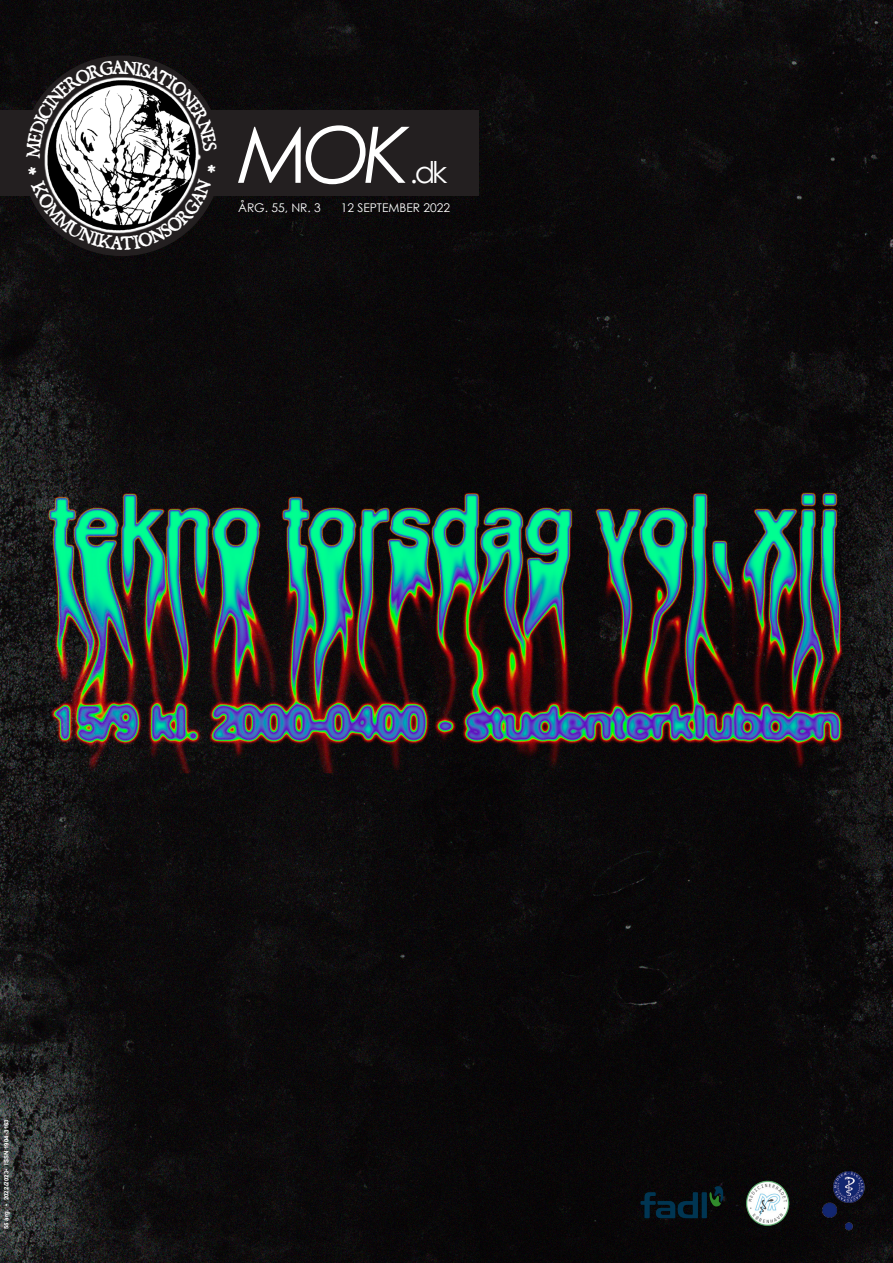
<style>
.page{position:relative;width:893px;height:1263px;background:#fff}
.page>*{position:absolute;margin:0;border:0;box-sizing:border-box;transform-origin:0 0}
.Brødtekst{font:italic 78px "Century Gothic";color:#fff}
.Brødtekst-2{font:30px "Century Gothic";color:#fff}
.Brødtekst-3{font:12px "Century Gothic";color:#fff}
.Brødtekst-4{font:700 6px "Arial";letter-spacing:.025em;color:#fff}
.s1{font-style:italic}
</style>
<div class="page">
<img style="left:0;top:0;width:893px;height:1263px">
<div style="left:0;top:111px;width:478px;height:85px;background:#231f20"></div>
<img style="left:745px;top:1180px;width:45px;height:45px">
<img style="left:640px;top:1186px;width:85px;height:33px">
<img style="left:818px;top:1167px;width:49px;height:83px">
<svg style="left:26px;top:60px;width:191px;height:190px"></svg>
<p class="Brødtekst" style="left:238px;top:100px;width:173px">MOK</p>
<p class="Brødtekst-3" style="left:238px;top:199px;width:84px">ÅRG. 55, NR. 3</p>
<p class="Brødtekst-3" style="left:341px;top:199px;width:111px">12 SEPTEMBER 2022</p>
<p class="Brødtekst-2" style="left:411px;top:151px;width:37px"><span class="s1">.</span>dk</p>
<p class="Brødtekst-4" style="left:2px;top:1229px;width:111px;rotate:-90deg">55 årg. • 2022/2023• ISSN 1904-3163</p>
</div>
